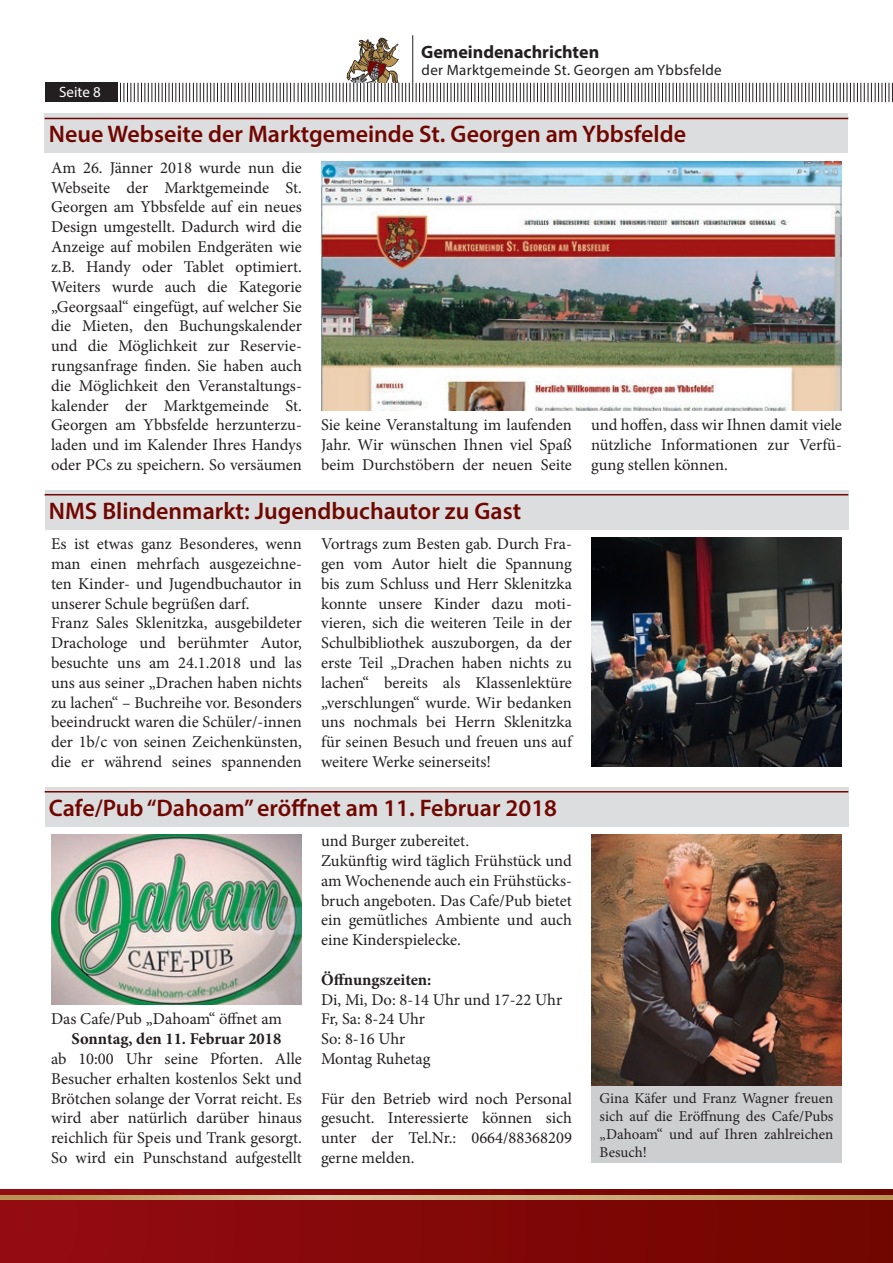
<style>
.page{position:relative;width:893px;height:1263px;background:#fff}
.page>*{position:absolute;margin:0;border:0;box-sizing:border-box;transform-origin:0 0}
.t1{font:600 24px "Myriad Pro";color:#700600}
.t2{font:700 18px "Myriad Pro";color:#231f20}
.t3{font:16.5px/19.8px "Minion Pro";color:#231f20;text-align:justify}
.t4{font:700 16.5px "Minion Pro";color:#231f20}
.t5{font:15px/18px "Minion Pro";color:#231f20;text-align:justify}
.t6{font:15px "Myriad Pro";letter-spacing:.02em;color:#231f20}
.t7{font:15px "Myriad Pro";color:#fff}
</style>
<div class="page">
<hr style="left:412px;top:35px;width:1px;height:67px;background:#231f20">
<svg style="left:416px;top:83px;width:477px;height:19px"></svg>
<div style="left:45px;top:83px;width:72px;height:19px;background:#231f20"></div>
<svg style="left:120px;top:37px;width:290px;height:65px"></svg>
<div style="left:0;top:1189px;width:893px;height:74px;background:linear-gradient(to right,#961015,#730a02)"></div>
<svg style="left:0;top:1195px;width:893px;height:4px;background:#c9aa79"></svg>
<img style="left:321px;top:162px;width:521px;height:248px">
<div style="left:45px;top:113px;width:803px;height:40px;background:#dcdddf"></div>
<hr style="left:45px;top:118px;width:803px;height:1px;background:#700600">
<div style="left:45px;top:490px;width:803px;height:39px;background:#dcdddf"></div>
<div style="left:45px;top:787px;width:803px;height:39px;background:#dcdddf"></div>
<hr style="left:45px;top:494px;width:803px;height:1px;background:#700600">
<hr style="left:45px;top:791px;width:803px;height:1px;background:#700600">
<img style="left:591px;top:538px;width:251px;height:229px">
<img style="left:591px;top:835px;width:251px;height:251px">
<div style="left:591px;top:1086px;width:251px;height:77px;background:#cdced0"></div>
<img style="left:51px;top:835px;width:251px;height:169px">
<p class="t2" style="left:421px;top:40px;width:180px">Gemeindenachrichten</p>
<p class="t7" style="left:59px;top:83px;width:43px">Seite 8</p>
<p class="t6" style="left:422px;top:61px;width:302px">der Marktgemeinde St. Georgen am Ybbsfelde</p>
<h1 class="t1" style="left:49px;top:119px;width:639px">Neue Webseite der Marktgemeinde St. Georgen am Ybbsfelde</h1>
<p class="t3" style="left:51px;top:158px;width:252px">Am 26. Jänner 2018 wurde nun die Webseite der Marktgemeinde St.<br>Georgen am Ybbsfelde auf ein neues Design umgestellt. Dadurch wird die Anzeige auf mobilen Endgeräten wie z.B. Handy oder Tablet optimiert.<br>Weiters wurde auch die Kategorie „Georgsaal“ eingefügt, auf welcher Sie die Mieten, den Buchungskalender und die Möglichkeit zur Reservie&shy;rungsanfrage finden. Sie haben auch die Möglichkeit den Veranstaltungs&shy;kalender der Marktgemeinde St.<br>Georgen am Ybbsfelde herzunterzu&shy;laden und im Kalender Ihres Handys oder PCs zu speichern. So versäumen</p>
<p class="t3" style="left:321px;top:415px;width:252px">Sie keine Veranstaltung im laufenden Jahr. Wir wünschen Ihnen viel Spaß beim Durchstöbern der neuen Seite</p>
<p class="t3" style="left:591px;top:415px;width:252px">und hoffen, dass wir Ihnen damit viele nützliche Informationen zur Verfü&shy;gung stellen können.</p>
<h1 class="t1" style="left:49px;top:495px;width:474px">NMS Blindenmarkt: Jugendbuchautor zu Gast</h1>
<p class="t3" style="left:51px;top:534px;width:252px;text-align:left">Es ist etwas ganz Besonderes, wenn man einen mehrfach ausgezeichne&shy;ten Kinder- und Jugendbuchautor in unserer Schule begrüßen darf.<br>Franz Sales Sklenitzka, ausgebildeter Drachologe und berühmter Autor, besuchte uns am 24.1.2018 und las uns aus seiner „Drachen haben nichts zu lachen“ – Buchreihe vor. Besonders beeindruckt waren die Schüler/-innen der 1b/c von seinen Zeichenkünsten, die er während seines spannenden</p>
<p class="t3" style="left:321px;top:534px;width:252px">Vortrags zum Besten gab. Durch Fra&shy;gen vom Autor hielt die Spannung bis zum Schluss und Herr Sklenitzka konnte unsere Kinder dazu moti&shy;vieren, sich die weiteren Teile in der Schulbibliothek auszuborgen, da der erste Teil „Drachen haben nichts zu lachen“ bereits als Klassenlektüre „verschlungen“ wurde. Wir bedanken uns nochmals bei Herrn Sklenitzka für seinen Besuch und freuen uns auf weitere Werke seinerseits!</p>
<h1 class="t1" style="left:49px;top:792px;width:510px">Cafe/Pub “Dahoam” eröffnet am 11. Februar 2018</h1>
<p class="t3" style="left:51px;top:1009px;width:232px">Das Cafe/Pub „Dahoam“ öffnet am</p>
<p class="t4" style="left:72px;top:1027px;width:211px">Sonntag, den 11. Februar 2018</p>
<p class="t3" style="left:51px;top:1049px;width:252px">ab 10:00 Uhr seine Pforten. Alle Besucher erhalten kostenlos Sekt und Brötchen solange der Vorrat reicht. Es wird aber natürlich darüber hinaus reichlich für Speis und Trank gesorgt.<br>So wird ein Punschstand aufgestellt</p>
<p class="t3" style="left:321px;top:831px;width:252px;text-align:left">und Burger zubereitet.<br>Zukünftig wird täglich Frühstück und am Wochenende auch ein Frühstücks&shy;bruch angeboten. Das Cafe/Pub bietet ein gemütliches Ambiente und auch eine Kinderspielecke.</p>
<p class="t4" style="left:321px;top:968px;width:112px">Öffnungszeiten:</p>
<p class="t3" style="left:321px;top:989px;width:243px;text-align:left">Di, Mi, Do: 8-14 Uhr und 17-22 Uhr<br>Fr, Sa: 8-24 Uhr<br>So: 8-16 Uhr<br>Montag Ruhetag</p>
<p class="t3" style="left:321px;top:1088px;width:252px">Für den Betrieb wird noch Personal gesucht. Interessierte können sich unter der Tel.Nr.: 0664/88368209 gerne melden.</p>
<p class="t5" style="left:600px;top:1089px;width:235px">Gina Käfer und Franz Wagner freuen sich auf die Eröffnung des Cafe/Pubs „Dahoam“ und auf Ihren zahlreichen Besuch!</p>
</div>
